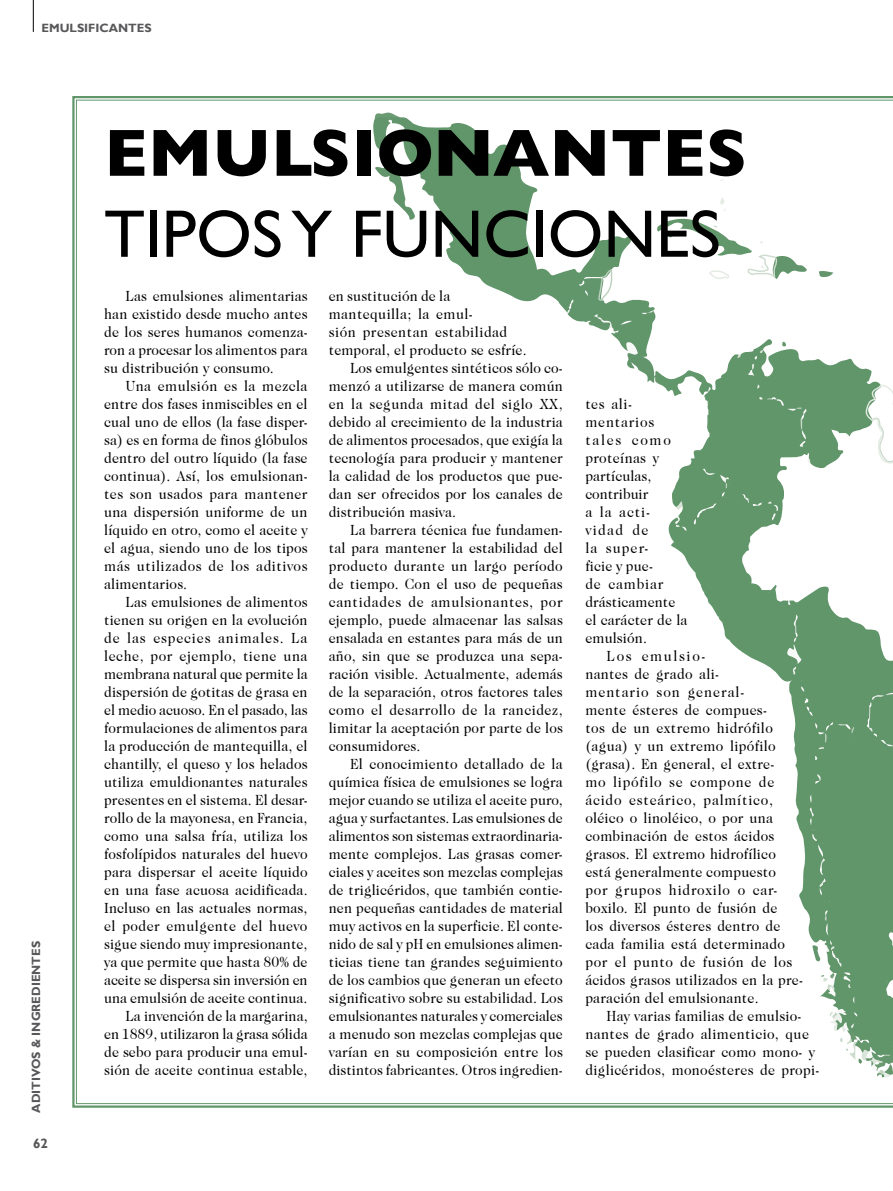
<style>
.page{position:relative;width:893px;height:1191px;background:#fff}
.page>*{position:absolute;margin:0;border:0;box-sizing:border-box;transform-origin:0 0}
.título{font:67.5px/81px "Gill Sans";color:#000}
.texto{font:15px/18px "Caslon 224 IT Cby BT";letter-spacing:.015em;color:#000;text-align:justify;scale:.93 1}
.t1{font:700 13.5px "Gill Sans";color:#58585a}
.t2{font:700 12px "Gill Sans";color:#58585a}
.s1{font-weight:700}
</style>
<div class="page">
<hr style="left:33px;top:0;width:1px;height:32px;background:#000">
<svg style="left:373px;top:112px;width:520px;height:966px"></svg>
<p class="t2" style="left:42px;top:21px;width:112px">EMULSIFICANTES</p>
<p class="t2" style="left:29px;top:1112px;width:173px;rotate:-90deg">ADITIVOS &amp; INGREDIENTES</p>
<p class="t1" style="left:33px;top:1135px;width:16px">62</p>
<p class="título" style="left:104px;top:112px;width:645px"><span class="s1">EMULSIONANTES<br></span>TIPOS Y FUNCIONES</p>
<p class="texto" style="left:104px;top:287px;width:220px;text-indent:21px">Las emulsiones alimentarias han existido desde mucho antes de los seres humanos comenza&shy;ron a procesar los alimentos para su distribución y consumo.</p>
<p class="texto" style="left:104px;top:377px;width:220px;text-indent:21px">Una emulsión es la mezcla entre dos fases inmiscibles en el cual uno de ellos (la fase disper&shy;sa) es en forma de finos glóbulos dentro del outro líquido (la fase continua). Así, los emulsionan&shy;tes son usados para mantener una dispersión uniforme de un líquido en otro, como el aceite y el agua, siendo uno de los tipos más utilizados de los aditivos alimentarios.</p>
<p class="texto" style="left:104px;top:593px;width:220px;text-indent:21px">Las emulsiones de alimentos tienen su origen en la evolución de las especies animales. La leche, por ejemplo, tiene una membrana natural que permite la dispersión de gotitas de grasa en el medio acuoso. En el pasado, las formulaciones de alimentos para la producción de mantequilla, el chantilly, el queso y los helados utiliza emuldionantes naturales presentes en el sistema. El desar&shy;rollo de la mayonesa, en Francia, como una salsa fría, utiliza los fosfolípidos naturales del huevo para dispersar el aceite líquido en una fase acuosa acidificada.<br>Incluso en las actuales normas, el poder emulgente del huevo sigue siendo muy impresionante, ya que permite que hasta 80% de aceite se dispersa sin inversión en una emulsión de aceite continua.</p>
<p class="texto" style="left:104px;top:1007px;width:220px;text-indent:21px">La invención de la margarina, en 1889, utilizaron la grasa sólida de sebo para producir una emul&shy;sión de aceite continua estable,</p>
<p class="texto" style="left:329px;top:287px;width:214px;text-align:left">en sustitución de la mantequilla; la emul-<br>sión presentan estabilidad temporal, el producto se esfríe.</p>
<p class="texto" style="left:329px;top:359px;width:253px;text-indent:21px">Los emulgentes sintéticos sólo co&shy;menzó a utilizarse de manera común en la segunda mitad del siglo XX, debido al crecimiento de la industria de alimentos procesados, que exigía la tecnología para producir y mantener la calidad de los productos que pue&shy;dan ser ofrecidos por los canales de distribución masiva.</p>
<p class="texto" style="left:329px;top:521px;width:253px;text-indent:21px">La barrera técnica fue fundamen&shy;tal para mantener la estabilidad del producto durante un largo período de tiempo. Con el uso de pequeñas cantidades de amulsionantes, por ejemplo, puede almacenar las salsas ensalada en estantes para más de un año, sin que se produzca una sepa&shy;ración visible. Actualmente, además de la separación, otros factores tales como el desarrollo de la rancidez, limitar la aceptación por parte de los consumidores.</p>
<p class="texto" style="left:329px;top:755px;width:253px;text-indent:21px">El conocimiento detallado de la química física de emulsiones se logra mejor cuando se utiliza el aceite puro, agua y surfactantes. Las emulsiones de alimentos son sistemas extraordinaria&shy;mente complejos. Las grasas comer&shy;ciales y aceites son mezclas complejas de triglicéridos, que también contie&shy;nen pequeñas cantidades de material muy activos en la superficie. El conte&shy;nido de sal y pH en emulsiones alimen&shy;ticias tiene tan grandes seguimiento de los cambios que generan un efecto significativo sobre su estabilidad. Los emulsionantes naturales y comerciales a menudo son mezclas complejas que varían en su composición entre los distintos fabricantes. Otros ingredien-</p>
<p class="texto" style="left:585px;top:395px;width:111px;text-align:left">tes ali&shy;mentarios tales como proteínas y partículas, contribuir<br>a la acti&shy;vidad de<br>la super-<br>ficie y pue-<br>de cambiar drásticamente el carácter de la emulsión.</p>
<p class="texto" style="left:585px;top:647px;width:235px;text-align:left;text-indent:21px">Los emulsio-<br>nantes de grado ali-<br>mentario son general-<br>mente ésteres de compues-<br>tos de un extremo hidrófilo (agua) y un extremo lipófilo (grasa). En general, el extre-<br>mo lipófilo se compone de ácido esteárico, palmítico, oléico o linoléico, o por una combinación de estos ácidos grasos. El extremo hidrofílico está generalmente compuesto<br>por grupos hidroxilo o car&shy;boxilo. El punto de fusión de<br>los diversos ésteres dentro de cada familia está determinado por el punto de fusión de los ácidos grasos utilizados en la pre&shy;paración del emulsionante.</p>
<p class="texto" style="left:585px;top:1007px;width:253px;text-align:left;text-indent:21px">Hay varias familias de emulsio&shy;nantes de grado alimenticio, que se pueden clasificar como mono- y diglicéridos, monoésteres de propi-</p>
</div>
